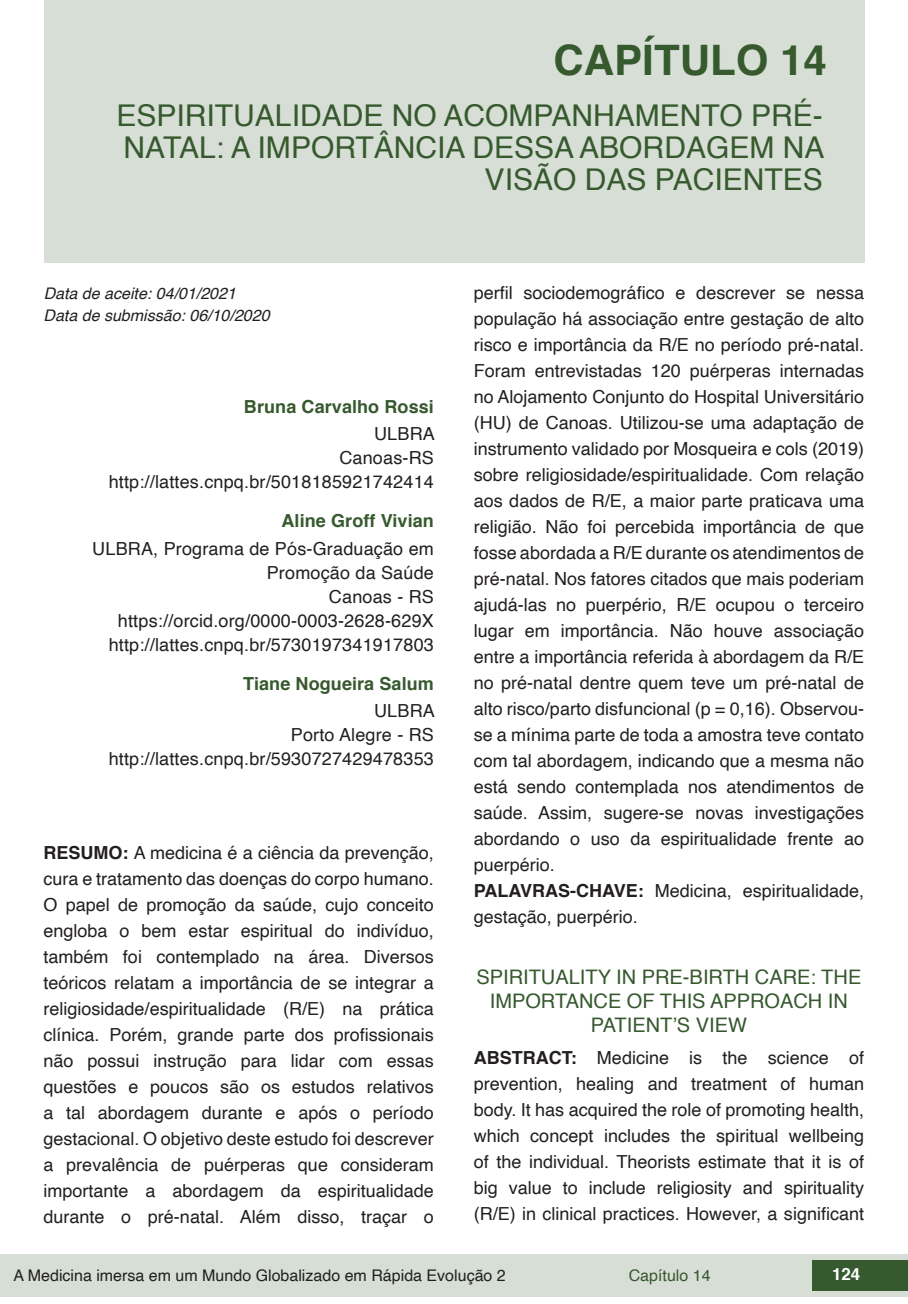
<style>
.page{position:relative;width:908px;height:1304px;background:#fff}
.page>*{position:absolute;margin:0;border:0;box-sizing:border-box;transform-origin:0 0}
.capítulos{font:700 42px "Helvetica";color:#36592e}
.nome_artigos{font:30px/32px "Helvetica";color:#36592e;text-align:right}
.título_Inglês{font:20px/24px "Helvetica";color:#36592e;text-align:center}
.Resumos_e_PC_TXT{font:18px/26px "Helvetica";color:#231f20;text-align:justify}
.info_autores{font:18px/24px "Helvetica";letter-spacing:.01em;color:#231f20;text-align:right}
.nome_autores{font:700 18px "Helvetica";letter-spacing:.005em;color:#36592e}
.t1{font:700 16.8px "Helvetica";color:#fff}
.t2{font:16px "Helvetica";color:#231f20}
.data{font:italic 16px "Helvetica";color:#231f20}
.t3{font:16px "Helvetica";color:#36592e}
.s1{font-weight:700}
</style>
<div class="page">
<div style="left:0;top:1254px;width:906px;height:43px;background:#d7ded5"></div>
<div style="left:812px;top:1261px;width:95px;height:30px;background:#36592e"></div>
<div style="left:44px;top:0;width:819px;height:263px;background:#d7ded5"></div>
<p class="capítulos" style="left:553px;top:26px;width:275px">CAPÍTULO 14</p>
<p class="nome_artigos" style="left:116px;top:101px;width:709px">ESPIRITUALIDADE NO ACOMPANHAMENTO PRÉ-<br>NATAL: A IMPORTÂNCIA DESSA ABORDAGEM NA<br>VISÃO DAS PACIENTES</p>
<p class="data" style="left:44px;top:280px;width:194px">Data de aceite: 04/01/2021</p>
<p class="data" style="left:43px;top:303px;width:227px">Data de submissão: 06/10/2020</p>
<p class="nome_autores" style="left:244px;top:392px;width:191px">Bruna Carvalho Rossi</p>
<p class="info_autores" style="left:374px;top:422px;width:62px">ULBRA</p>
<p class="info_autores" style="left:339px;top:446px;width:96px">Canoas-RS</p>
<p class="info_autores" style="left:109px;top:470px;width:326px">http://lattes.cnpq.br/5018185921742414</p>
<p class="nome_autores" style="left:281px;top:507px;width:154px">Aline Groff Vivian</p>
<p class="info_autores" style="left:92px;top:537px;width:343px">ULBRA, Programa de Pós-Graduação em<br>Promoção da Saúde</p>
<p class="info_autores" style="left:329px;top:585px;width:106px">Canoas - RS</p>
<p class="info_autores" style="left:118px;top:609px;width:317px">https://orcid.org/0000-0003-2628-629X</p>
<p class="info_autores" style="left:109px;top:633px;width:326px">http://lattes.cnpq.br/5730197341917803</p>
<p class="nome_autores" style="left:243px;top:669px;width:192px">Tiane Nogueira Salum</p>
<p class="info_autores" style="left:374px;top:700px;width:62px">ULBRA</p>
<p class="info_autores" style="left:291px;top:724px;width:144px">Porto Alegre - RS</p>
<p class="info_autores" style="left:109px;top:748px;width:326px">http://lattes.cnpq.br/5930727429478353</p>
<p class="Resumos_e_PC_TXT" style="left:43px;top:841px;width:392px"><span class="s1">RESUMO:</span> A medicina é a ciência da prevenção, cura e tratamento das doenças do corpo humano.<br>O papel de promoção da saúde, cujo conceito engloba o bem estar espiritual do indivíduo, também foi contemplado na área. Diversos teóricos relatam a importância de se integrar a religiosidade/espiritualidade (R/E) na prática clínica. Porém, grande parte dos profissionais não possui instrução para lidar com essas questões e poucos são os estudos relativos a tal abordagem durante e após o período gestacional. O objetivo deste estudo foi descrever a prevalência de puérperas que consideram importante a abordagem da espiritualidade durante o pré-natal. Além disso, traçar o</p>
<p class="Resumos_e_PC_TXT" style="left:473px;top:280px;width:392px">perfil sociodemográfico e descrever se nessa população há associação entre gestação de alto risco e importância da R/E no período pré-natal.<br>Foram entrevistadas 120 puérperas internadas no Alojamento Conjunto do Hospital Universitário (HU) de Canoas. Utilizou-se uma adaptação de instrumento validado por Mosqueira e cols (2019) sobre religiosidade/espiritualidade. Com relação aos dados de R/E, a maior parte praticava uma religião. Não foi percebida importância de que fosse abordada a R/E durante os atendimentos de pré-natal. Nos fatores citados que mais poderiam ajudá-las no puerpério, R/E ocupou o terceiro lugar em importância. Não houve associação entre a importância referida à abordagem da R/E no pré-natal dentre quem teve um pré-natal de alto risco/parto disfuncional (p = 0,16). Observou&shy;se a mínima parte de toda a amostra teve contato com tal abordagem, indicando que a mesma não está sendo contemplada nos atendimentos de saúde. Assim, sugere-se novas investigações abordando o uso da espiritualidade frente ao puerpério.</p>
<p class="Resumos_e_PC_TXT" style="left:473px;top:878px;width:392px"><span class="s1">PALAVRAS-CHAVE:</span> Medicina, espiritualidade, gestação, puerpério.</p>
<p class="título_Inglês" style="left:476px;top:966px;width:386px">SPIRITUALITY IN PRE-BIRTH CARE: THE<br>IMPORTANCE OF THIS APPROACH IN<br>PATIENT’S VIEW</p>
<p class="Resumos_e_PC_TXT" style="left:473px;top:1045px;width:392px"><span class="s1">ABSTRACT:</span> Medicine is the science of prevention, healing and treatment of human body. It has acquired the role of promoting health, which concept includes the spiritual wellbeing of the individual. Theorists estimate that it is of big value to include religiosity and spirituality (R/E) in clinical practices. However, a significant</p>
<p class="t2" style="left:14px;top:1263px;width:493px">A Medicina imersa em um Mundo Globalizado em Rápida Evolução 2</p>
<p class="t3" style="left:628px;top:1263px;width:83px">Capítulo 14</p>
<p class="t1" style="left:831px;top:1261px;width:30px">124</p>
</div>
